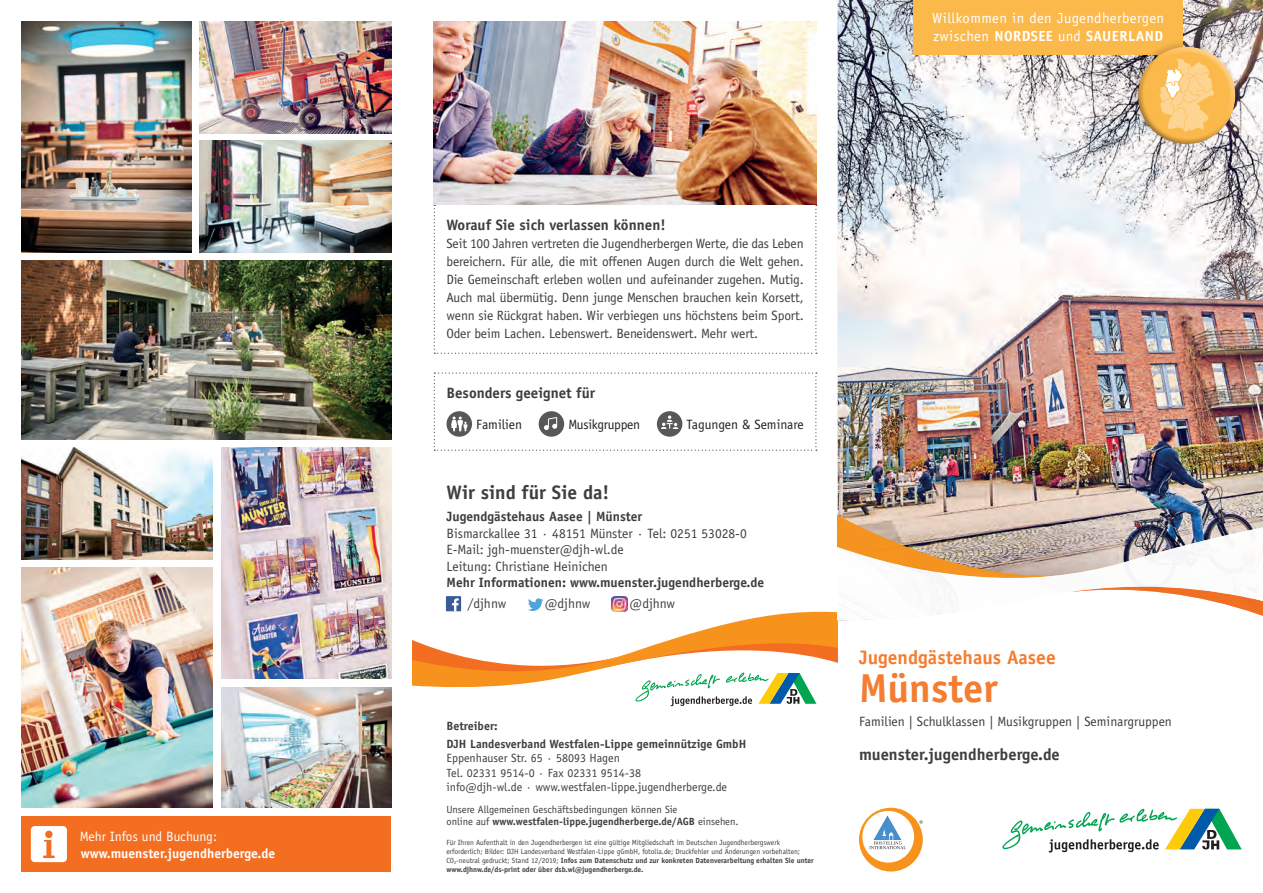
<style>
.page{position:relative;width:1263px;height:893px;background:#fff}
.page>*{position:absolute;margin:0;border:0;box-sizing:border-box;transform-origin:0 0}
.t1{font:700 40.5px "Officina Sans Std";color:#f47d32}
.t2{font:700 19.5px "Officina Sans Std";color:#f47d32}
.t3{font:700 19.5px "Officina Sans Std";color:#3e3e3f}
.t4{font:700 16.5px "Officina Sans";color:#3e3e3f}
.t5{font:700 15px "Officina Sans Std";color:#3e3e3f}
.t6{font:14.7px/17.5px "Officina Sans Std";letter-spacing:.03em;color:#fff}
.t7{font:13.5px/18px "Officina Sans Std";color:#3e3e3f;text-align:justify}
.t8{font:700 13.5px "Officina Sans Std";color:#3e3e3f}
.t9{font:700 13.5px "Officina Sans Std";color:#fff}
.t10{font:13.5px "Officina Sans";color:#231f20}
.t11{font:13.5px "Officina Sans Std";color:#fff}
.t12{font:13.5px "Officina Sans";letter-spacing:-.02em;color:#231f20}
.t13{font:12px "Officina Sans Std";color:#3e3e3f}
.t14{font:700 12px "Officina Sans Std";color:#3e3e3f}
.t15{font:11.85px "Officina Sans Std";color:#3e3e3f}
.t16{font:10.5px/12.6px "Officina Sans Std";color:#3e3e3f}
.t17{font:7.5px/9px "Officina Sans Std";letter-spacing:-.005em;color:#3e3e3f}
.s1{font-weight:700}
.s2{font-size:11.85px}
</style>
<div class="page">
<div style="left:21px;top:816px;width:370px;height:56px;background:#f36e21"></div>
<svg style="left:31px;top:826px;width:36px;height:36px"></svg>
<svg style="left:434px;top:205px;width:383px;height:149px"></svg>
<img style="left:200px;top:141px;width:191px;height:112px">
<img style="left:21px;top:21px;width:170px;height:232px">
<img style="left:221px;top:447px;width:170px;height:232px">
<img style="left:21px;top:260px;width:370px;height:179px">
<img style="left:200px;top:21px;width:191px;height:112px">
<img style="left:221px;top:688px;width:170px;height:120px">
<img style="left:838px;top:0;width:425px;height:496px">
<img style="left:21px;top:567px;width:192px;height:241px">
<img style="left:434px;top:21px;width:382px;height:184px">
<img style="left:21px;top:447px;width:192px;height:112px">
<svg style="left:446px;top:596px;width:15px;height:15px"></svg>
<svg style="left:412px;top:597px;width:426px;height:110px"></svg>
<img style="left:612px;top:596px;width:15px;height:15px">
<svg style="left:859px;top:808px;width:64px;height:63px"></svg>
<svg style="left:1002px;top:808px;width:240px;height:44px"></svg>
<div style="left:913px;top:0;width:270px;height:54px;background:#fcb94b"></div>
<div style="left:1130px;top:40px;width:108px;height:108px;background:#231f20;opacity:.2"></div>
<div style="left:1146px;top:44px;width:90px;height:85px;background:#fff;opacity:.4"></div>
<div style="left:1135px;top:53px;width:98px;height:92px;background:#231f20;opacity:.4"></div>
<svg style="left:1159px;top:59px;width:55px;height:73px"></svg>
<img style="left:838px;top:470px;width:219px;height:26px">
<img style="left:838px;top:496px;width:425px;height:125px">
<svg style="left:434px;top:372px;width:383px;height:79px"></svg>
<p class="t11" style="left:80px;top:828px;width:139px">Mehr Infos und Buchung:</p>
<p class="t9" style="left:81px;top:845px;width:196px">www.muenster.jugendherberge.de</p>
<p class="t6" style="left:932px;top:10px;width:234px">Willkommen in den Jugendherbergen zwischen <span class="s1">NORDSEE</span> und <span class="s1">SAUERLAND</span></p>
<p class="t5" style="left:446px;top:216px;width:221px">Worauf Sie sich verlassen können!</p>
<p class="t7" style="left:446px;top:235px;width:359px">Seit 100 Jahren vertreten die Jugendherbergen Werte, die das Leben bereichern. Für alle, die mit offenen Augen durch die Welt gehen.<br>Die Gemeinschaft erleben wollen und aufeinander zugehen. Mutig.<br>Auch mal übermütig. Denn junge Menschen brauchen kein Korsett, wenn sie Rückgrat haben. Wir verbiegen uns höchstens beim Sport.<br>Oder beim Lachen. Lebenswert. Beneidenswert. Mehr wert.</p>
<p class="t5" style="left:446px;top:384px;width:150px">Besonders geeignet für</p>
<p class="t12" style="left:568px;top:417px;width:73px">Musikgruppen</p>
<p class="t10" style="left:687px;top:417px;width:119px">Tagungen &amp; Seminare</p>
<p class="t10" style="left:476px;top:417px;width:47px">Familien</p>
<h2 class="t3" style="left:446px;top:480px;width:164px">Wir sind für Sie da!</h2>
<p class="t8" style="left:446px;top:508px;width:197px">Jugendgästehaus Aasee | Münster</p>
<p class="t7" style="left:446px;top:525px;width:302px;line-height:16.5px;text-align:left">Bismarckallee 31 · 48151 Münster · Tel: 0251 53028-0<br>E-Mail: jgh-muenster@djh-wl.de<br>Leitung: Christiane Heinichen</p>
<p class="t8" style="left:446px;top:574px;width:319px">Mehr Informationen: www.muenster.jugendherberge.de</p>
<p class="t7" style="left:467px;top:595px;width:40px">/djhnw</p>
<p class="t7" style="left:545px;top:595px;width:47px">@djhnw</p>
<p class="t7" style="left:630px;top:595px;width:47px">@djhnw</p>
<p class="t14" style="left:446px;top:718px;width:53px">Betreiber:</p>
<p class="t14" style="left:446px;top:736px;width:301px">DJH Landesverband Westfalen-Lippe gemeinnützige GmbH</p>
<p class="t13" style="left:446px;top:751px;width:175px">Eppenhauser Str. 65 · 58093 Hagen</p>
<p class="t15" style="left:446px;top:766px;width:196px">Tel. 02331 9514-0 · Fax 02331 9514-38</p>
<p class="t13" style="left:446px;top:780px;width:282px"><span class="s2">info@djh-wl.de</span> · www.westfalen-lippe.jugendherberge.de</p>
<p class="t16" style="left:446px;top:803px;width:294px">Unsere Allgemeinen Geschäftsbedingungen können Sie<br>online auf <span class="s1">www.westfalen-lippe.jugendherberge.de/AGB</span> einsehen.</p>
<p class="t17" style="left:446px;top:838px;width:369px">Für Ihren Aufenthalt in den Jugendherbergen ist eine gültige Mitgliedschaft im Deutschen Jugendherbergswerk erforderlich; Bilder: DJH Landesverband Westfalen-Lippe gGmbH, fotolia.de; Druckfehler und Änderungen vorbehalten; CO<sub>2</sub>-neutral gedruckt; Stand 12/2019; <span class="s1">Infos zum Datenschutz und zur konkreten Datenverarbeitung erhalten Sie unter www.djhnw.de/ds-print oder über dsb.wl@jugendherberge.de.</span></p>
<h2 class="t2" style="left:859px;top:646px;width:198px">Jugendgästehaus Aasee</h2>
<h1 class="t1" style="left:859px;top:663px;width:140px">Münster</h1>
<p class="t7" style="left:859px;top:712px;width:314px">Familien | Schulklassen | Musikgruppen | Seminargruppen</p>
<p class="t4" style="left:859px;top:744px;width:202px">muenster.jugendherberge.de</p>
</div>
